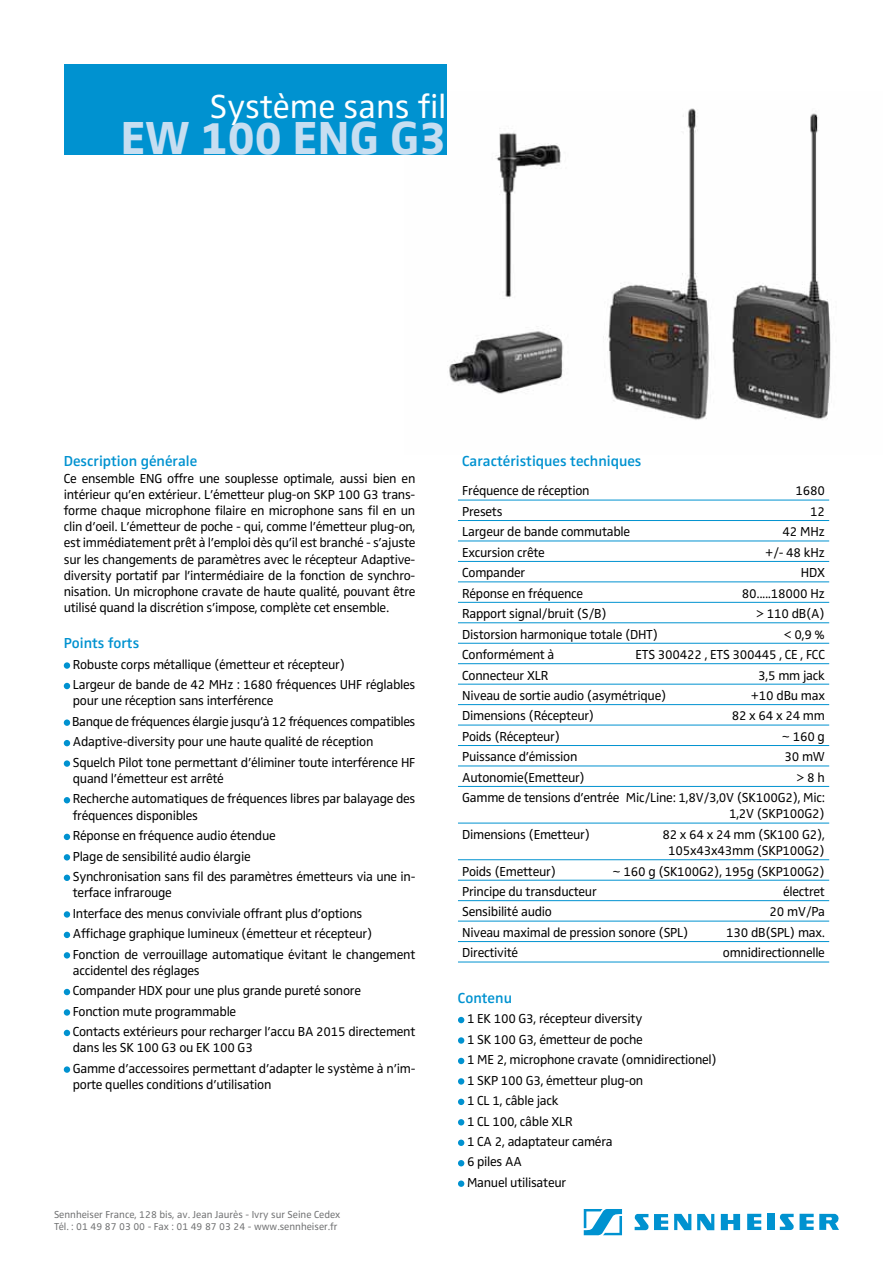
<style>
.page{position:relative;width:893px;height:1263px;background:#fff}
.page>*{position:absolute;margin:0;border:0;box-sizing:border-box;transform-origin:0 0}
.t1{font:700 48px "Sennheiser";color:#c7def1}
.t2{font:34.5px "Sennheiser";color:#fff}
.t3{font:600 15px "Sennheiser";color:#0092d0}
.t4{font:13.5px/20.4px "Sennheiser";letter-spacing:-.02em;color:#000}
.t5{font:10.5px/12.6px "Sennheiser";color:#707172}
</style>
<div class="page">
<svg style="left:584px;top:1209px;width:38px;height:26px"></svg>
<svg style="left:634px;top:1214px;width:34px;height:16px"></svg>
<svg style="left:674px;top:1214px;width:17px;height:16px"></svg>
<svg style="left:697px;top:1214px;width:17px;height:16px"></svg>
<svg style="left:721px;top:1214px;width:19px;height:16px"></svg>
<svg style="left:747px;top:1214px;width:14px;height:16px"></svg>
<div style="left:767px;top:1214px;width:7px;height:16px;background:#0092d0"></div>
<svg style="left:780px;top:1214px;width:59px;height:16px"></svg>
<img style="left:405px;top:92px;width:426px;height:328px">
<div style="left:64px;top:64px;width:382px;height:90px;background:#0092d0"></div>
<hr style="left:458px;top:500px;width:371px;height:1px;background:#0092d0">
<hr style="left:458px;top:520px;width:371px;height:1px;background:#0092d0">
<hr style="left:458px;top:541px;width:371px;height:1px;background:#0092d0">
<hr style="left:458px;top:561px;width:371px;height:1px;background:#0092d0">
<hr style="left:458px;top:581px;width:371px;height:1px;background:#0092d0">
<hr style="left:458px;top:602px;width:371px;height:1px;background:#0092d0">
<hr style="left:458px;top:622px;width:371px;height:1px;background:#0092d0">
<hr style="left:458px;top:643px;width:371px;height:1px;background:#0092d0">
<hr style="left:458px;top:663px;width:371px;height:1px;background:#0092d0">
<hr style="left:458px;top:684px;width:371px;height:1px;background:#0092d0">
<hr style="left:458px;top:704px;width:371px;height:1px;background:#0092d0">
<hr style="left:458px;top:725px;width:371px;height:1px;background:#0092d0">
<hr style="left:458px;top:745px;width:371px;height:1px;background:#0092d0">
<hr style="left:458px;top:766px;width:371px;height:1px;background:#0092d0">
<hr style="left:458px;top:786px;width:371px;height:1px;background:#0092d0">
<hr style="left:458px;top:823px;width:371px;height:1px;background:#0092d0">
<hr style="left:458px;top:859px;width:371px;height:1px;background:#0092d0">
<hr style="left:458px;top:880px;width:371px;height:1px;background:#0092d0">
<hr style="left:458px;top:900px;width:371px;height:1px;background:#0092d0">
<hr style="left:458px;top:921px;width:371px;height:1px;background:#0092d0">
<hr style="left:458px;top:941px;width:371px;height:1px;background:#0092d0">
<hr style="left:458px;top:962px;width:371px;height:1px;background:#0092d0">
<div style="left:64px;top:662px;width:6px;height:7px;background:#0092d0;border-radius:50%"></div>
<svg style="left:64px;top:683px;width:6px;height:6px"></svg>
<div style="left:64px;top:719px;width:6px;height:7px;background:#0092d0;border-radius:50%"></div>
<svg style="left:64px;top:740px;width:6px;height:6px"></svg>
<div style="left:64px;top:760px;width:6px;height:7px;background:#0092d0;border-radius:50%"></div>
<svg style="left:64px;top:797px;width:6px;height:6px"></svg>
<svg style="left:64px;top:834px;width:6px;height:6px"></svg>
<svg style="left:64px;top:854px;width:6px;height:6px"></svg>
<svg style="left:64px;top:875px;width:6px;height:6px"></svg>
<div style="left:64px;top:911px;width:6px;height:7px;background:#0092d0;border-radius:50%"></div>
<svg style="left:64px;top:932px;width:6px;height:6px"></svg>
<svg style="left:64px;top:952px;width:6px;height:6px"></svg>
<svg style="left:64px;top:989px;width:6px;height:6px"></svg>
<div style="left:64px;top:1009px;width:6px;height:7px;background:#0092d0;border-radius:50%"></div>
<svg style="left:64px;top:1030px;width:6px;height:6px"></svg>
<div style="left:64px;top:1066px;width:6px;height:7px;background:#0092d0;border-radius:50%"></div>
<svg style="left:458px;top:1017px;width:6px;height:6px"></svg>
<div style="left:458px;top:1037px;width:6px;height:7px;background:#0092d0;border-radius:50%"></div>
<svg style="left:458px;top:1058px;width:6px;height:6px"></svg>
<svg style="left:458px;top:1078px;width:6px;height:6px"></svg>
<svg style="left:458px;top:1099px;width:6px;height:6px"></svg>
<svg style="left:458px;top:1119px;width:6px;height:6px"></svg>
<div style="left:458px;top:1139px;width:6px;height:7px;background:#0092d0;border-radius:50%"></div>
<svg style="left:458px;top:1160px;width:6px;height:6px"></svg>
<div style="left:458px;top:1180px;width:6px;height:7px;background:#0092d0;border-radius:50%"></div>
<h2 class="t2" style="left:210px;top:87px;width:238px">Système sans fil</h2>
<h1 class="t1" style="left:120px;top:110px;width:328px">EW 100 ENG G3</h1>
<p class="t3" style="left:64px;top:453px;width:135px">Description générale</p>
<p class="t4" style="left:64px;top:470px;width:353px;line-height:16.2px;text-align:justify">Ce ensemble ENG offre une souplesse optimale, aussi bien en intérieur qu’en extérieur. L’émetteur plug-on SKP 100 G3 trans&shy;forme chaque microphone filaire en microphone sans fil en un clin d’oeil. L’émetteur de poche - qui, comme l’émetteur plug-on, est immédiatement prêt à l’emploi dès qu’il est branché - s’ajuste sur les changements de paramètres avec le récepteur Adaptive&shy;diversity portatif par l’intermédiaire de la fonction de synchro&shy;nisation. Un microphone cravate de haute qualité, pouvant être utilisé quand la discrétion s’impose, complète cet ensemble.</p>
<p class="t3" style="left:64px;top:634px;width:77px">Points forts</p>
<p class="t4" style="left:73px;top:654px;width:344px">Robuste corps métallique (émetteur et récepteur)<br>Largeur de bande de 42 MHz : 1680 fréquences UHF réglables</p>
<p class="t4" style="left:72px;top:691px;width:345px">pour une réception sans interférence<br>Banque de fréquences élargie jusqu’à 12 fréquences compatibles Adaptive-diversity pour une haute qualité de réception Squelch Pilot tone permettant d’éliminer toute interférence HF</p>
<p class="t4" style="left:73px;top:768px;width:344px">quand l’émetteur est arrêté<br>Recherche automatiques de fréquences libres par balayage des</p>
<p class="t4" style="left:73px;top:805px;width:344px">fréquences disponibles<br>Réponse en fréquence audio étendue<br>Plage de sensibilité audio élargie<br>Synchronisation sans fil des paramètres émetteurs via une in-</p>
<p class="t4" style="left:73px;top:882px;width:344px">terface infrarouge<br>Interface des menus conviviale offrant plus d’options Affichage graphique lumineux (émetteur et récepteur)<br>Fonction de verrouillage automatique évitant le changement</p>
<p class="t4" style="left:73px;top:960px;width:344px">accidentel des réglages<br>Compander HDX pour une plus grande pureté sonore<br>Fonction mute programmable<br>Contacts extérieurs pour recharger l’accu BA 2015 directement</p>
<p class="t4" style="left:73px;top:1037px;width:344px">dans les SK 100 G3 ou EK 100 G3<br>Gamme d’accessoires permettant d’adapter le système à n’im-</p>
<p class="t4" style="left:73px;top:1074px;width:200px">porte quelles conditions d’utilisation</p>
<p class="t5" style="left:54px;top:1208px;width:288px">Sennheiser France, 128 bis, av. Jean Jaurès - Ivry sur Seine Cedex<br>Tél. : 01 49 87 03 00 - Fax : 01 49 87 03 24 - www.sennheiser.fr</p>
<p class="t3" style="left:462px;top:453px;width:181px">Caractéristiques techniques</p>
<p class="t4" style="left:462px;top:481px;width:129px">Fréquence de réception</p>
<p class="t4" style="left:795px;top:481px;width:31px">1680</p>
<p class="t4" style="left:462px;top:501px;width:42px">Presets</p>
<p class="t4" style="left:810px;top:501px;width:16px">12</p>
<p class="t4" style="left:462px;top:522px;width:169px">Largeur de bande commutable</p>
<p class="t4" style="left:783px;top:522px;width:44px">42 MHz</p>
<p class="t4" style="left:462px;top:542px;width:84px">Excursion crête</p>
<p class="t4" style="left:765px;top:542px;width:61px">+/- 48 kHz</p>
<p class="t4" style="left:462px;top:562px;width:65px">Compander</p>
<p class="t4" style="left:801px;top:562px;width:26px">HDX</p>
<p class="t4" style="left:462px;top:583px;width:123px">Réponse en fréquence</p>
<p class="t4" style="left:742px;top:583px;width:85px">80.....18000 Hz</p>
<p class="t4" style="left:462px;top:603px;width:146px">Rapport signal/bruit (S/B)</p>
<p class="t4" style="left:756px;top:603px;width:70px">&gt; 110 dB(A)</p>
<p class="t4" style="left:462px;top:624px;width:197px">Distorsion harmonique totale (DHT)</p>
<p class="t4" style="left:784px;top:624px;width:43px">&lt; 0,9 %</p>
<p class="t4" style="left:462px;top:644px;width:94px">Conformément à</p>
<p class="t4" style="left:636px;top:644px;width:191px">ETS 300422 , ETS 300445 , CE , FCC</p>
<p class="t4" style="left:462px;top:665px;width:88px">Connecteur XLR</p>
<p class="t4" style="left:758px;top:665px;width:68px">3,5 mm jack</p>
<p class="t4" style="left:462px;top:685px;width:206px">Niveau de sortie audio (asymétrique)</p>
<p class="t4" style="left:751px;top:685px;width:75px">+10 dBu max</p>
<p class="t4" style="left:462px;top:706px;width:134px">Dimensions (Récepteur)</p>
<p class="t4" style="left:732px;top:706px;width:95px">82 x 64 x 24 mm</p>
<p class="t4" style="left:462px;top:726px;width:99px">Poids (Récepteur)</p>
<p class="t4" style="left:782px;top:726px;width:45px">~ 160 g</p>
<p class="t4" style="left:462px;top:746px;width:117px">Puissance d’émission</p>
<p class="t4" style="left:784px;top:746px;width:42px">30 mW</p>
<p class="t4" style="left:462px;top:767px;width:124px">Autonomie(Emetteur)</p>
<p class="t4" style="left:462px;top:767px;width:364px;text-align:right">&gt; 8 h<br>Gamme de tensions d’entrée Mic/Line: 1,8V/3,0V (SK100G2), Mic:</p>
<p class="t4" style="left:729px;top:804px;width:97px">1,2V (SKP100G2)</p>
<p class="t4" style="left:462px;top:824px;width:129px">Dimensions (Emetteur)</p>
<p class="t4" style="left:662px;top:826px;width:164px;line-height:16.2px;text-align:center">82 x 64 x 24 mm (SK100 G2),<br>105x43x43mm (SKP100G2)</p>
<p class="t4" style="left:462px;top:861px;width:95px">Poids (Emetteur)</p>
<p class="t4" style="left:613px;top:861px;width:214px">~ 160 g (SK100G2), 195g (SKP100G2)</p>
<p class="t4" style="left:462px;top:881px;width:136px">Principe du transducteur</p>
<p class="t4" style="left:783px;top:881px;width:43px">électret</p>
<p class="t4" style="left:462px;top:902px;width:91px">Sensibilité audio</p>
<p class="t4" style="left:770px;top:902px;width:57px">20 mV/Pa</p>
<p class="t4" style="left:462px;top:922px;width:228px">Niveau maximal de pression sonore (SPL)</p>
<p class="t4" style="left:726px;top:922px;width:100px">130 dB(SPL) max.</p>
<p class="t4" style="left:462px;top:943px;width:57px">Directivité</p>
<p class="t4" style="left:723px;top:943px;width:103px">omnidirectionnelle</p>
<p class="t3" style="left:458px;top:989px;width:56px">Contenu</p>
<p class="t4" style="left:467px;top:1008px;width:251px">1 EK 100 G3, récepteur diversity<br>1 SK 100 G3, émetteur de poche<br>1 ME 2, microphone cravate (omnidirectionel)<br>1 SKP 100 G3, émetteur plug-on<br>1 CL 1, câble jack<br>1 CL 100, câble XLR<br>1 CA 2, adaptateur caméra<br>6 piles AA<br>Manuel utilisateur</p>
</div>
